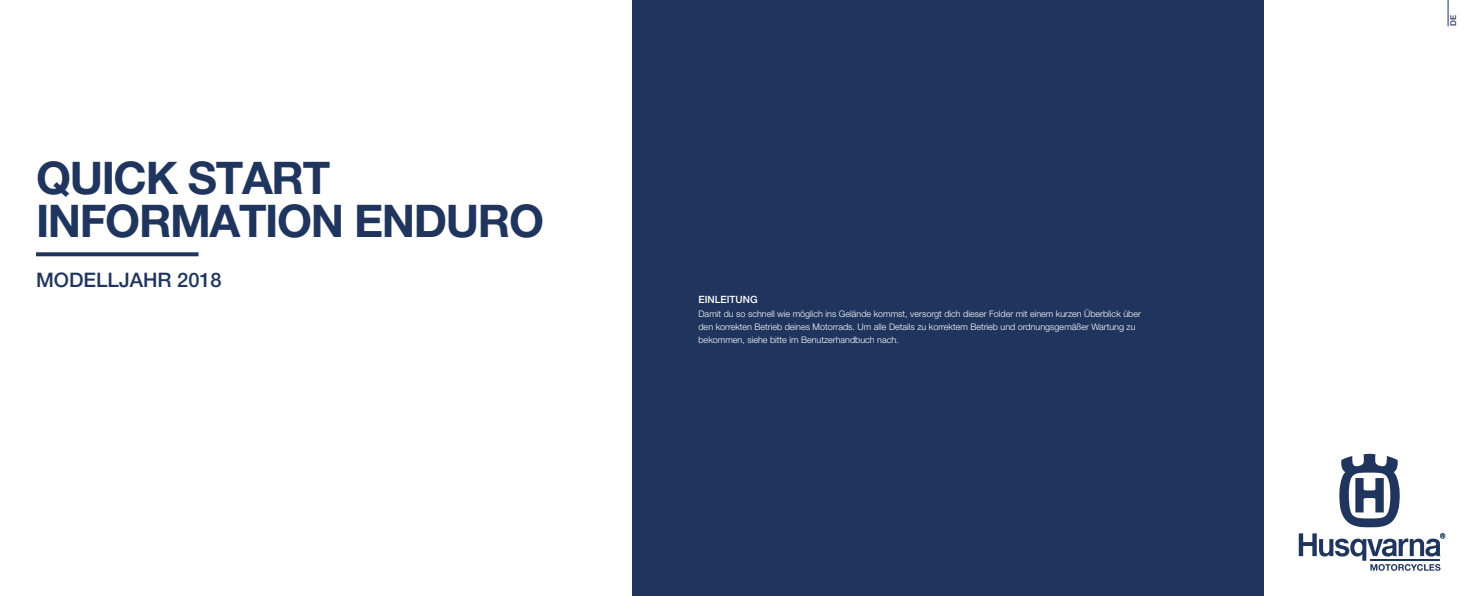
<style>
.page{position:relative;width:1475px;height:596px;background:#fff}
.page>*{position:absolute;margin:0;border:0;box-sizing:border-box;transform-origin:0 0}
.t1{font:700 45px/43px "Helvetica Neue LT Pro";letter-spacing:-.03em;color:#1f355e}
.t2{font:500 20px "Helvetica Neue LT Pro";color:#1f355e}
.t3{font:500 10px "Helvetica Neue LT Pro";color:#fff}
.t4{font:300 9px/13px "Helvetica Neue LT Pro";color:#fff}
.t5{font:500 8px "Helvetica Neue LT Pro";color:#1f355e}
</style>
<div class="page">
<svg style="left:1339px;top:453px;width:60px;height:74px"></svg>
<svg style="left:1298px;top:533px;width:146px;height:37px"></svg>
<div style="left:632px;top:0;width:632px;height:595px;background:#1f355e"></div>
<svg style="left:1447px;top:0;width:1px;height:26px"></svg>
<svg style="left:36px;top:252px;width:162px;height:4px"></svg>
<h1 class="t1" style="left:36px;top:155px;width:509px">QUICK START<br>INFORMATION ENDURO</h1>
<h2 class="t2" style="left:36px;top:268px;width:187px">MODELLJAHR 2018</h2>
<p class="t3" style="left:698px;top:293px;width:61px">EINLEITUNG</p>
<p class="t4" style="left:698px;top:306px;width:444px">Damit du so schnell wie möglich ins Gelände kommst, versorgt dich dieser Folder mit einem kurzen Überblick über den korrekten Betrieb deines Motorrads. Um alle Details zu korrektem Betrieb und ordnungsgemäßer Wartung zu bekommen, siehe bitte im Benutzerhandbuch nach.</p>
<p class="t5" style="left:1448px;top:26px;width:13px;rotate:-90deg">DE</p>
</div>
